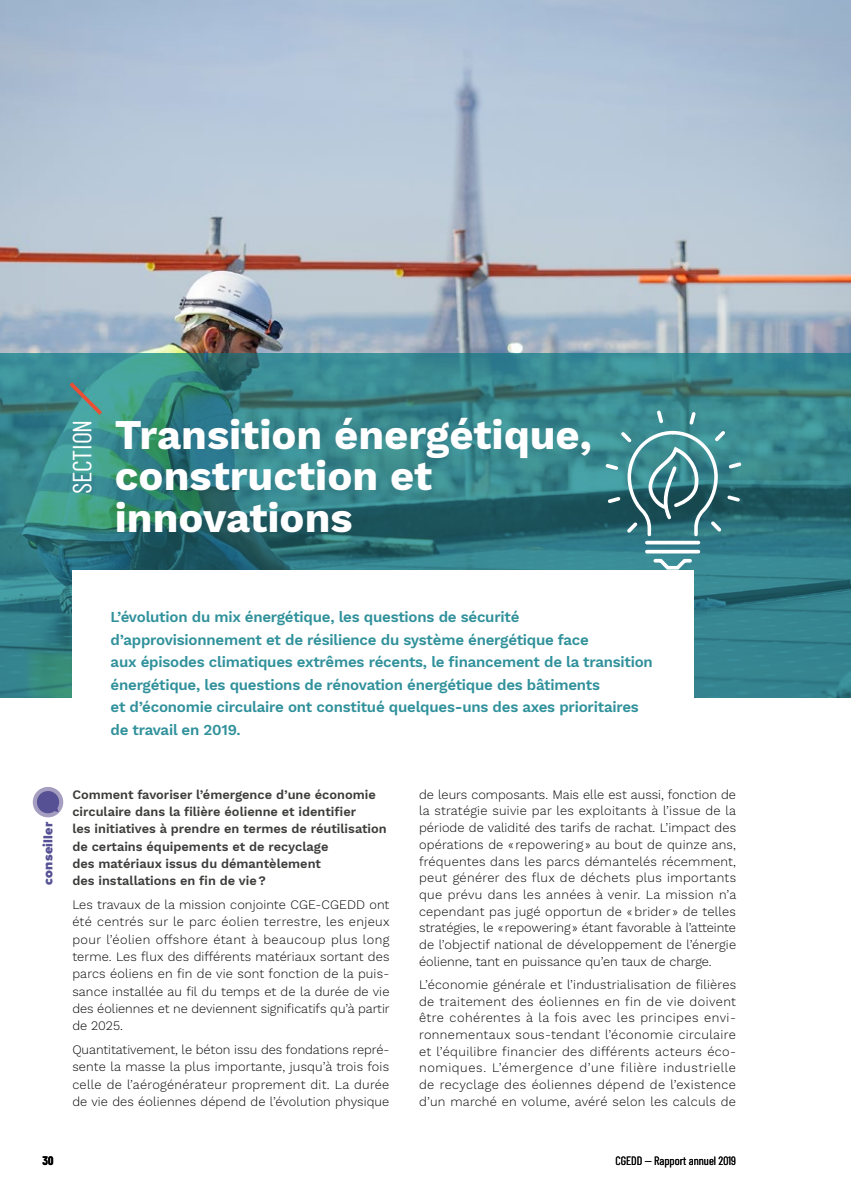
<style>
.page{position:relative;width:851px;height:1191px;background:#fff}
.page>*{position:absolute;margin:0;border:0;box-sizing:border-box;transform-origin:0 0}
.t1{font:700 41.55px/41.5px "Work Sans";color:#fff}
.t2{font:26.25px "Barlow Condensed";letter-spacing:-.01em;color:#fff}
.t3{font:600 15px/22.5px "Work Sans";letter-spacing:-.015em;color:#30919b}
.t4{font:900 13.5px "Proxima Nova";letter-spacing:.02em;color:#555194}
.t5{font:300 12.75px/16.6px "Work Sans";letter-spacing:.005em;color:#000;text-align:justify}
.t6{font:600 12.75px/17.2px "Work Sans";color:#3c3c3b}
.t7{font:12px "Barlow Condensed";color:#000}
.t8{font:700 12px "Barlow Condensed";color:#000}
</style>
<div class="page">
<img style="left:0;top:0;width:850px;height:353px">
<svg style="left:0;top:353px;width:850px;height:344px;background:#337e84"></svg>
<div style="left:72px;top:570px;width:621px;height:155px;background:#fff"></div>
<div style="left:33px;top:787px;width:30px;height:30px;background:#a59ec1;border-radius:50%"></div>
<svg style="left:37px;top:791px;width:22px;height:22px"></svg>
<svg style="left:65px;top:378px;width:41px;height:41px;background:#529290"></svg>
<svg style="left:651px;top:557px;width:42px;height:13px"></svg>
<hr style="left:646px;top:541px;width:52px;height:3px;background:#fff">
<hr style="left:646px;top:550px;width:52px;height:3px;background:#fff">
<svg style="left:603px;top:408px;width:140px;height:130px;background:#48888f"></svg>
<h2 class="t2" style="left:66px;top:494px;width:76px;rotate:-90deg">SECTION</h2>
<h1 class="t1" style="left:115px;top:416px;width:478px">Transition énergétique, construction et innovations</h1>
<p class="t3" style="left:111px;top:606px;width:543px">L’évolution du mix énergétique, les questions de sécurité d’approvisionnement et de résilience du système énergétique face<br>aux épisodes climatiques extrêmes récents, le financement de la transition énergétique, les questions de rénovation énergétique des bâtiments<br>et d’économie circulaire ont constitué quelques-uns des axes prioritaires de travail en 2019.</p>
<p class="t4" style="left:38px;top:885px;width:65px;rotate:-90deg">conseiller</p>
<p class="t6" style="left:72px;top:786px;width:316px">Comment favoriser l’émergence d’une économie circulaire dans la filière éolienne et identifier<br>les initiatives à prendre en termes de réutilisation de certains équipements et de recyclage<br>des matériaux issus du démantèlement<br>des installations en fin de vie?</p>
<p class="t5" style="left:72px;top:896px;width:319px;line-height:17.2px">Les travaux de la mission conjointe CGE-CGEDD ont été centrés sur le parc éolien terrestre, les enjeux pour l’éolien offshore étant à beaucoup plus long terme. Les flux des différents matériaux sortant des parcs éoliens en fin de vie sont fonction de la puis&shy;sance installée au fil du temps et de la durée de vie des éoliennes et ne deviennent significatifs qu’à partir de 2025.</p>
<p class="t5" style="left:72px;top:1041px;width:318px;line-height:17.2px">Quantitativement, le béton issu des fondations repré&shy;sente la masse la plus importante, jusqu’à trois fois celle de l’aérogénérateur proprement dit. La durée de vie des éoliennes dépend de l’évolution physique</p>
<p class="t5" style="left:419px;top:786px;width:318px">de leurs composants. Mais elle est aussi, fonction de la stratégie suivie par les exploitants à l’issue de la période de validité des tarifs de rachat. L’impact des opérations de « repowering » au bout de quinze ans, fréquentes dans les parcs démantelés récemment, peut générer des flux de déchets plus importants que prévu dans les années à venir. La mission n’a cependant pas jugé opportun de « brider » de telles stratégies, le « repowering» étant favorable à l’atteinte de l’objectif national de développement de l’énergie éolienne, tant en puissance qu’en taux de charge.</p>
<p class="t5" style="left:419px;top:976px;width:318px">L’économie générale et l’industrialisation de filières de traitement des éoliennes en fin de vie doivent être cohérentes à la fois avec les principes envi&shy;ronnementaux sous-tendant l’économie circulaire et l’équilibre financier des différents acteurs éco&shy;nomiques. L’émergence d’une filière industrielle de recyclage des éoliennes dépend de l’existence d’un marché en volume, avéré selon les calculs de</p>
<p class="t8" style="left:43px;top:1153px;width:12px">30</p>
<p class="t7" style="left:615px;top:1152px;width:122px">CGEDD — Rapport annuel 2019</p>
</div>
